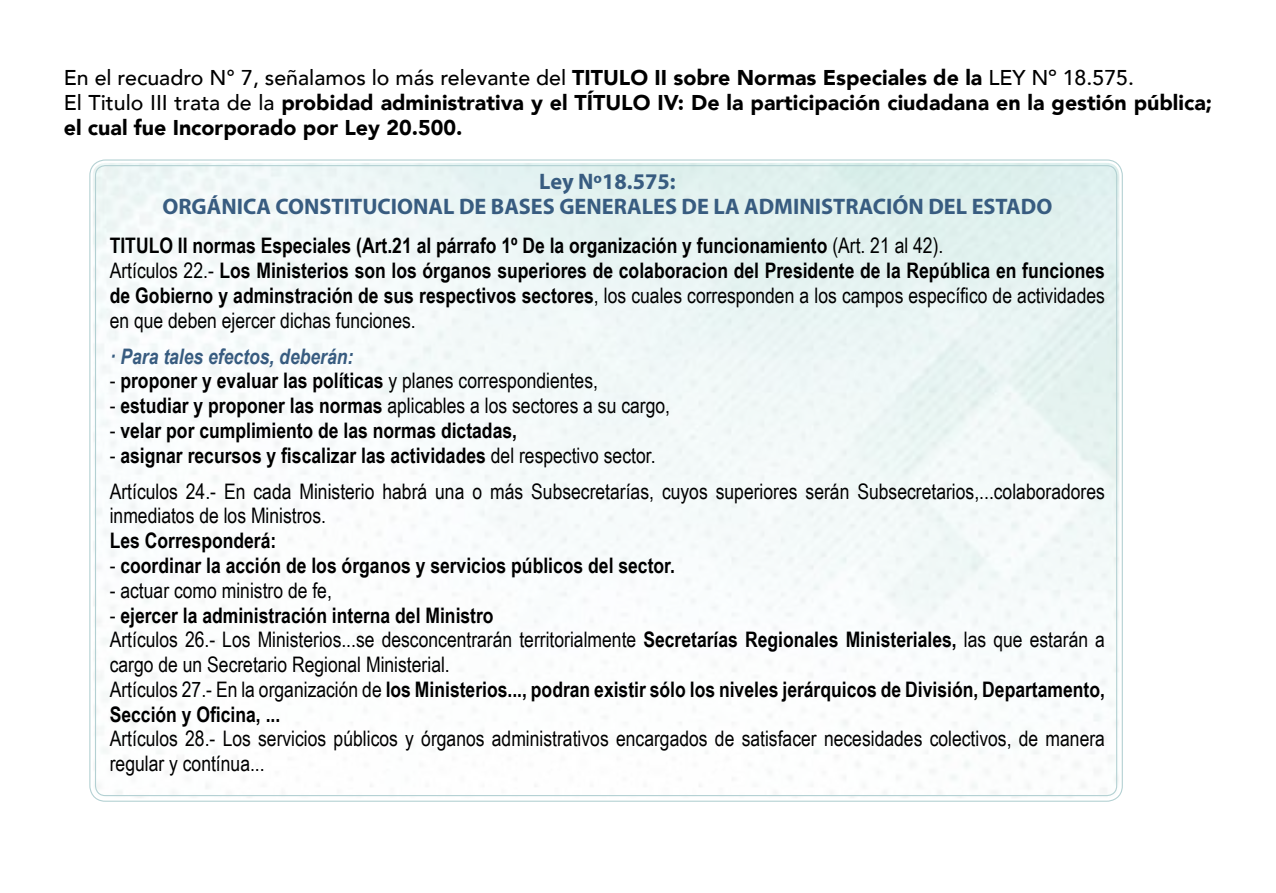
<style>
.page{position:relative;width:1276px;height:893px;background:#fff}
.page>*{position:absolute;margin:0;border:0;box-sizing:border-box;transform-origin:0 0}
.t1{font:700 22.5px/24.8px "Myriad Pro";color:#385c80;text-align:center}
.t2{font:700 21.38px/24.8px "Arial Narrow";color:#000}
.t3{font:21.38px/36px "Arial Narrow";color:#000}
.t4{font:900 21.38px/24.8px "Avenir";color:#000}
.t5{font:italic 700 21.38px "Arial Narrow";color:#385c80}
.s1{font-weight:500}
.s2{font-weight:400}
.s3{font-weight:700}
</style>
<div class="page">
<p class="t4" style="left:64px;top:65px;width:1149px"><span class="s1">En el recuadro N° 7, señalamos lo más relevante del</span> TITULO II sobre Normas Especiales de la <span class="s1">LEY Nº 18.575.<br>El Titulo III trata de la</span> probidad administrativa y el TÍTULO IV: De la participación ciudadana en la gestión pública; el cual fue Incorporado por Ley 20.500.</p>
<p class="t1" style="left:162px;top:168px;width:891px">Ley Nº18.575:<br>ORGÁNICA CONSTITUCIONAL DE BASES GENERALES DE LA ADMINISTRACIÓN DEL ESTADO</p>
<p class="t2" style="left:110px;top:232px;width:996px">TITULO II normas Especiales (Art.21 al párrafo 1º De la organización y funcionamiento <span class="s2">(Art. 21 al 42).<br>Artículos 22.-</span> Los Ministerios son los órganos superiores de colaboracion del Presidente de la República en funciones de Gobierno y adminstración de sus respectivos sectores<span class="s2">, los cuales corresponden a los campos específico de actividades en que deben ejercer dichas funciones.</span></p>
<p class="t5" style="left:110px;top:340px;width:245px">· Para tales efectos, deberán:</p>
<p class="t2" style="left:110px;top:367px;width:490px"><span class="s2">-</span> proponer y evaluar las políticas <span class="s2">y planes correspondientes,</span></p>
<p class="t3" style="left:110px;top:387px;width:562px">- <span class="s3">estudiar y proponer las normas</span> aplicables a los sectores a su cargo,</p>
<p class="t2" style="left:110px;top:417px;width:409px"><span class="s2">-</span> velar por cumplimiento de las normas dictadas,</p>
<p class="t3" style="left:110px;top:436px;width:996px">- <span class="s3">asignar recursos y fiscalizar las actividades</span> del respectivo sector.<br>Artículos 24.- En cada Ministerio habrá una o más Subsecretarías, cuyos superiores serán Subsecretarios,...colaboradores</p>
<p class="t3" style="left:110px;top:497px;width:218px">inmediatos de los Ministros.</p>
<p class="t2" style="left:110px;top:527px;width:168px">Les Corresponderá:</p>
<p class="t2" style="left:110px;top:552px;width:567px"><span class="s2">-</span> coordinar la acción de los órganos y servicios públicos del sector.</p>
<p class="t3" style="left:110px;top:571px;width:224px">- actuar como ministro de fe,</p>
<p class="t2" style="left:110px;top:601px;width:996px"><span class="s2">-</span> ejercer la administración interna del Ministro<br><span class="s2">Artículos 26.- Los Ministerios...se desconcentrarán territorialmente</span> Secretarías Regionales Ministeriales, <span class="s2">las que estarán a cargo de un Secretario Regional Ministerial.<br>Artículos 27.- En la organización de</span> los Ministerios..., podran existir sólo los niveles jerárquicos de División, Departamento, Sección y Oficina, ...</p>
<p class="t3" style="left:110px;top:726px;width:996px;line-height:24.8px">Artículos 28.- Los servicios públicos y órganos administrativos encargados de satisfacer necesidades colectivos, de manera regular y contínua...</p>
</div>
